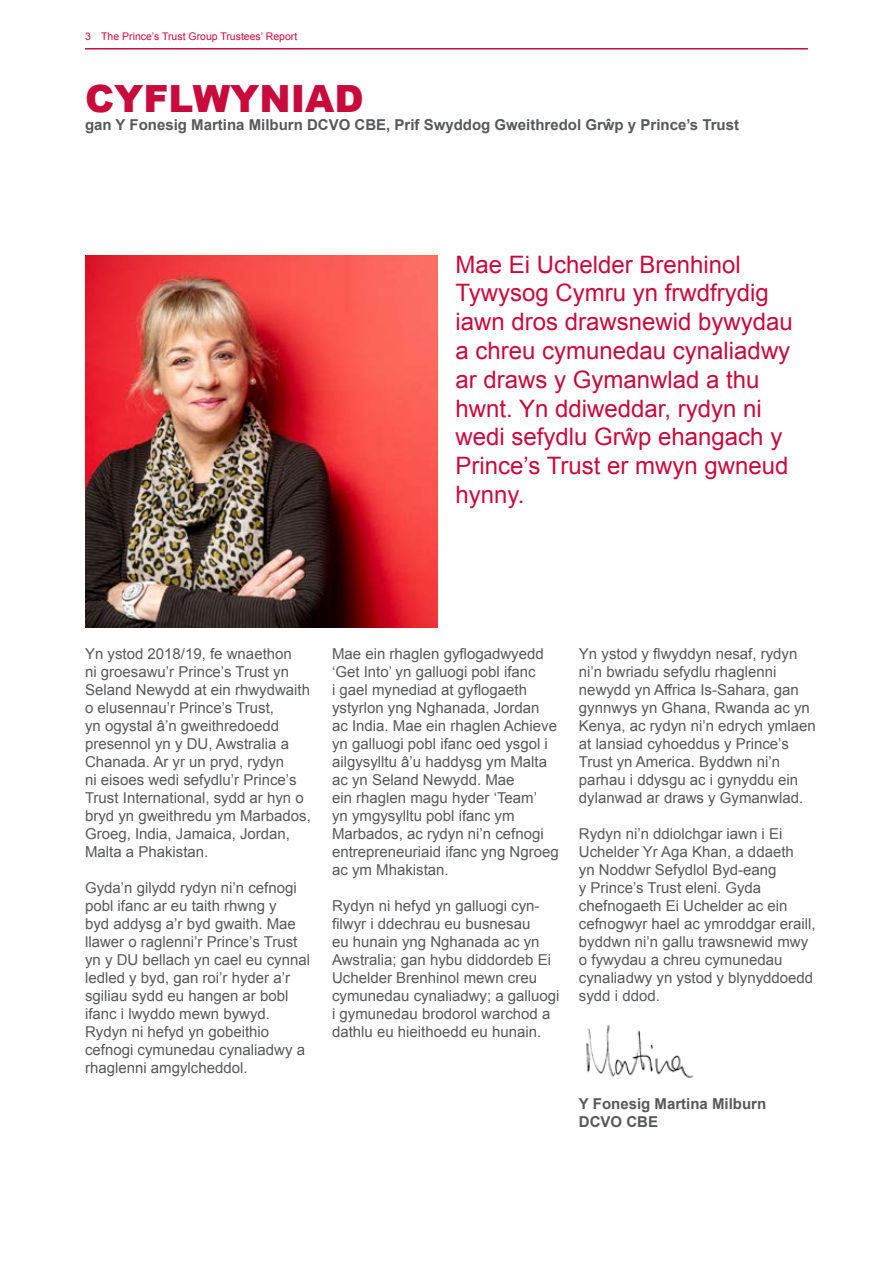
<style>
.page{position:relative;width:893px;height:1263px;background:#fff}
.page>*{position:absolute;margin:0;border:0;box-sizing:border-box;transform-origin:0 0}
.t1{font:900 37.5px "Arial";color:#c80b3d}
.t2{font:24px/28.8px "Arial";color:#c80b3d}
.t3{font:15px/18px "Arial";color:#57585a}
.t4{font:700 15px/18px "Arial";color:#57585a}
.t5{font:10.5px "Arial";color:#c80b3d}
</style>
<div class="page">
<img style="left:586px;top:1025px;width:108px;height:53px">
<img style="left:85px;top:255px;width:352px;height:372px">
<hr style="left:85px;top:48px;width:723px;height:2px;background:#c80b3d">
<p class="t5" style="left:85px;top:29px;width:214px">3 The Prince’s Trust Group Trustees’ Report</p>
<h1 class="t1" style="left:85px;top:71px;width:280px">CYFLWYNIAD</h1>
<p class="t4" style="left:85px;top:116px;width:655px">gan Y Fonesig Martina Milburn DCVO CBE, Prif Swyddog Gweithredol Grŵp y Prince’s Trust</p>
<h2 class="t2" style="left:455px;top:250px;width:339px">Mae Ei Uchelder Brenhinol<br>Tywysog Cymru yn frwdfrydig iawn dros drawsnewid bywydau a chreu cymunedau cynaliadwy ar draws y Gymanwlad a thu hwnt. Yn ddiweddar, rydyn ni wedi sefydlu Grŵp ehangach y<br>Prince’s Trust er mwyn gwneud hynny.</h2>
<p class="t3" style="left:85px;top:645px;width:227px">Yn ystod 2018/19, fe wnaethon<br>ni groesawu’r Prince’s Trust yn<br>Seland Newydd at ein rhwydwaith o elusennau’r Prince’s Trust,<br>yn ogystal â’n gweithredoedd presennol yn y DU, Awstralia a<br>Chanada. Ar yr un pryd, rydyn<br>ni eisoes wedi sefydlu’r Prince’s<br>Trust International, sydd ar hyn o bryd yn gweithredu ym Marbados,<br>Groeg, India, Jamaica, Jordan,<br>Malta a Phakistan.</p>
<p class="t3" style="left:85px;top:879px;width:227px">Gyda’n gilydd rydyn ni’n cefnogi pobl ifanc ar eu taith rhwng y<br>byd addysg a’r byd gwaith. Mae llawer o raglenni’r Prince’s Trust yn y DU bellach yn cael eu cynnal ledled y byd, gan roi’r hyder a’r sgiliau sydd eu hangen ar bobl ifanc i lwyddo mewn bywyd.<br>Rydyn ni hefyd yn gobeithio cefnogi cymunedau cynaliadwy a rhaglenni amgylcheddol.</p>
<p class="t3" style="left:332px;top:645px;width:228px">Mae ein rhaglen gyflogadwyedd ‘Get Into’ yn galluogi pobl ifanc<br>i gael mynediad at gyflogaeth ystyrlon yng Nghanada, Jordan ac India. Mae ein rhaglen Achieve yn galluogi pobl ifanc oed ysgol i ailgysylltu â’u haddysg ym Malta ac yn Seland Newydd. Mae<br>ein rhaglen magu hyder ‘Team’<br>yn ymgysylltu pobl ifanc ym<br>Marbados, ac rydyn ni’n cefnogi entrepreneuriaid ifanc yng Ngroeg ac ym Mhakistan.</p>
<p class="t3" style="left:332px;top:897px;width:229px">Rydyn ni hefyd yn galluogi cyn&shy;filwyr i ddechrau eu busnesau<br>eu hunain yng Nghanada ac yn<br>Awstralia; gan hybu diddordeb Ei<br>Uchelder Brenhinol mewn creu cymunedau cynaliadwy; a galluogi i gymunedau brodorol warchod a dathlu eu hieithoedd eu hunain.</p>
<p class="t3" style="left:579px;top:645px;width:238px">Yn ystod y flwyddyn nesaf, rydyn ni’n bwriadu sefydlu rhaglenni newydd yn Affrica Is-Sahara, gan gynnwys yn Ghana, Rwanda ac yn<br>Kenya, ac rydyn ni’n edrych ymlaen at lansiad cyhoeddus y Prince’s<br>Trust yn America. Byddwn ni’n parhau i ddysgu ac i gynyddu ein dylanwad ar draws y Gymanwlad.</p>
<p class="t3" style="left:579px;top:825px;width:238px">Rydyn ni’n ddiolchgar iawn i Ei<br>Uchelder Yr Aga Khan, a ddaeth<br>yn Noddwr Sefydlol Byd-eang<br>y Prince’s Trust eleni. Gyda chefnogaeth Ei Uchelder ac ein cefnogwyr hael ac ymroddgar eraill, byddwn ni’n gallu trawsnewid mwy o fywydau a chreu cymunedau cynaliadwy yn ystod y blynyddoedd sydd i ddod.</p>
<p class="t4" style="left:579px;top:1096px;width:189px">Y Fonesig Martina Milburn<br>DCVO CBE</p>
</div>
